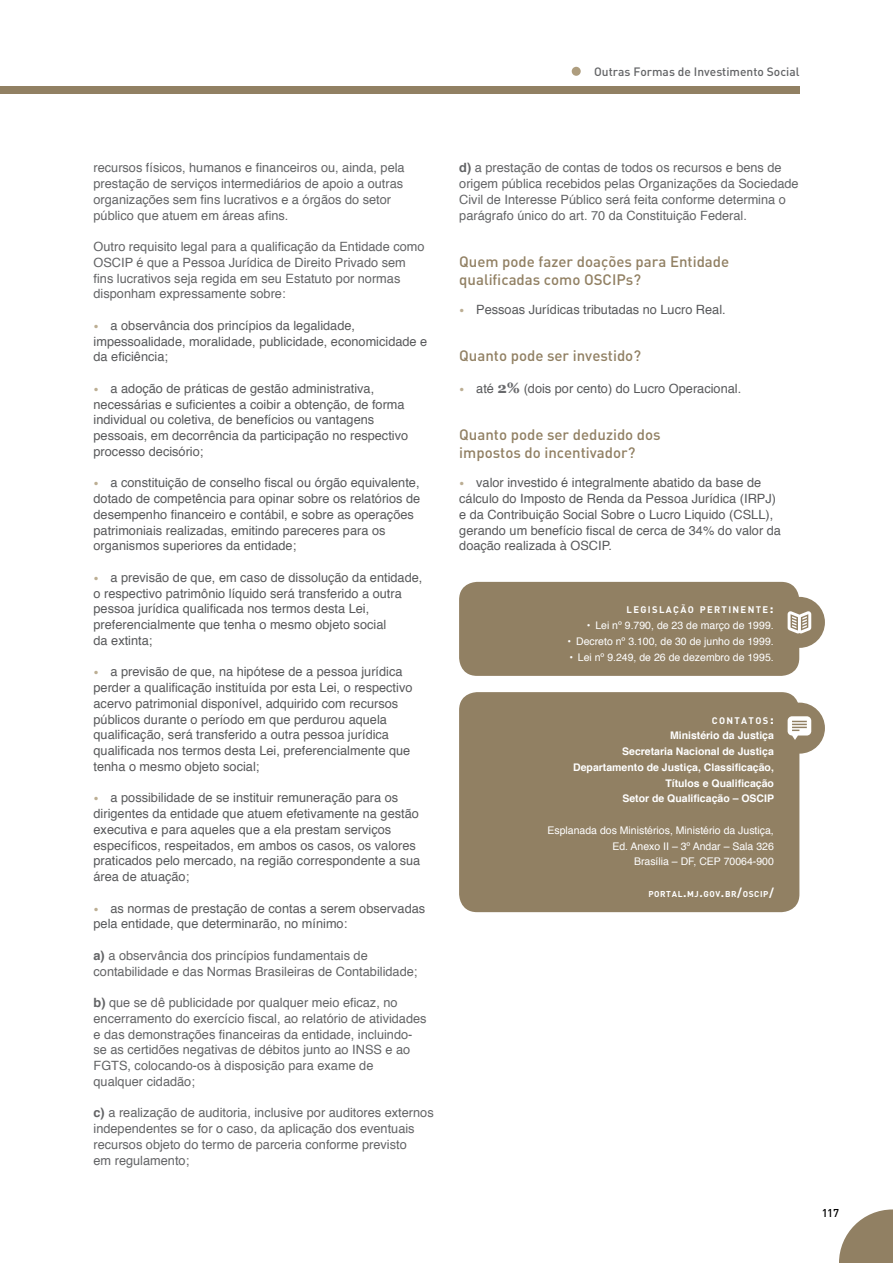
<style>
.page{position:relative;width:893px;height:1263px;background:#fff}
.page>*{position:absolute;margin:0;border:0;box-sizing:border-box;transform-origin:0 0}
.t1{font:500 15px/18px "DIN";color:#918063}
.t2{font:12.75px/15.8px "Helvetica";color:#58595b}
.t3{font:12.75px/15.8px "Helvetica";color:#636466}
.t4{font:500 12px "DIN";color:#636466}
.t5{font:500 11.25px "DIN";color:#000}
.t6{font:10.5px/15.8px "Helvetica";color:#fff;text-align:right}
.t7{font:700 10.5px/15.8px "Helvetica";color:#fff;text-align:right}
.t8{font:700 9.45px "DIN";letter-spacing:.145em;color:#fff}
.t9{font:700 8.4px "DIN";letter-spacing:.07em;color:#fff}
.s1{font-family:"DIN";font-weight:500;font-size:10.5px;color:#bcae93}
.s2{font-weight:700}
.s3{font-family:"Georgia";font-weight:700;font-size:15px;color:#696a6d}
.s4{font-size:13.5px}
.s5{font-size:12px}
</style>
<div class="page">
<div style="left:572px;top:67px;width:9px;height:9px;background:#ae9d7e;border-radius:50%"></div>
<div style="left:0;top:86px;width:799px;height:8px;background:#918063"></div>
<svg style="left:839px;top:1209px;width:54px;height:54px"></svg>
<div style="left:459px;top:582px;width:340px;height:94px;background:#918063;border-radius:18px"></div>
<div style="left:774px;top:597px;width:51px;height:51px;background:#918063;border-radius:50%"></div>
<svg style="left:788px;top:611px;width:23px;height:22px"></svg>
<div style="left:459px;top:692px;width:340px;height:220px;background:#918063;border-radius:18px"></div>
<div style="left:774px;top:703px;width:51px;height:51px;background:#918063;border-radius:50%"></div>
<svg style="left:788px;top:716px;width:23px;height:24px"></svg>
<p class="t4" style="left:594px;top:64px;width:207px">Outras Formas de Investimento Social</p>
<p class="t3" style="left:94px;top:160px;width:313px">recursos físicos, humanos e financeiros ou, ainda, pela prestação de serviços intermediários de apoio a outras organizações sem fins lucrativos e a órgãos do setor público que atuem em áreas afins.</p>
<p class="t3" style="left:94px;top:239px;width:332px">Outro requisito legal para a qualificação da Entidade como OSCIP é que a Pessoa Jurídica de Direito Privado sem fins lucrativos seja regida em seu Estatuto por normas disponham expressamente sobre:</p>
<p class="t2" style="left:94px;top:318px;width:335px"><span class="s1">•</span> a observância dos princípios da legalidade, impessoalidade, moralidade, publicidade, economicidade e da eficiência;</p>
<p class="t2" style="left:94px;top:381px;width:316px"><span class="s1">•</span> a adoção de práticas de gestão administrativa, necessárias e suficientes a coibir a obtenção, de forma individual ou coletiva, de benefícios ou vantagens pessoais, em decorrência da participação no respectivo processo decisório;</p>
<p class="t2" style="left:94px;top:475px;width:328px"><span class="s1">•</span> a constituição de conselho fiscal ou órgão equivalente, dotado de competência para opinar sobre os relatórios de desempenho financeiro e contábil, e sobre as operações patrimoniais realizadas, emitindo pareceres para os organismos superiores da entidade;</p>
<p class="t2" style="left:94px;top:570px;width:330px"><span class="s1">•</span> a previsão de que, em caso de dissolução da entidade, o respectivo patrimônio líquido será transferido a outra pessoa jurídica qualificada nos termos desta Lei, preferencialmente que tenha o mesmo objeto social<br>da extinta;</p>
<p class="t2" style="left:94px;top:664px;width:320px"><span class="s1">•</span> a previsão de que, na hipótese de a pessoa jurídica perder a qualificação instituída por esta Lei, o respectivo acervo patrimonial disponível, adquirido com recursos públicos durante o período em que perdurou aquela qualificação, será transferido a outra pessoa jurídica qualificada nos termos desta Lei, preferencialmente que tenha o mesmo objeto social;</p>
<p class="t2" style="left:94px;top:790px;width:328px"><span class="s1">•</span> a possibilidade de se instituir remuneração para os dirigentes da entidade que atuem efetivamente na gestão executiva e para aqueles que a ela prestam serviços específicos, respeitados, em ambos os casos, os valores praticados pelo mercado, na região correspondente a sua área de atuação;</p>
<p class="t2" style="left:94px;top:901px;width:333px"><span class="s1">•</span> as normas de prestação de contas a serem observadas pela entidade, que determinarão, no mínimo:</p>
<p class="t3" style="left:94px;top:948px;width:325px"><span class="s2">a)</span> a observância dos princípios fundamentais de contabilidade e das Normas Brasileiras de Contabilidade;</p>
<p class="t3" style="left:94px;top:995px;width:335px"><span class="s2">b)</span> que se dê publicidade por qualquer meio eficaz, no encerramento do exercício fiscal, ao relatório de atividades e das demonstrações financeiras da entidade, incluindo&shy;se as certidões negativas de débitos junto ao INSS e ao FGTS, colocando-os à disposição para exame de<br>qualquer cidadão;</p>
<p class="t3" style="left:94px;top:1105px;width:342px"><span class="s2">c)</span> a realização de auditoria, inclusive por auditores externos independentes se for o caso, da aplicação dos eventuais recursos objeto do termo de parceria conforme previsto<br>em regulamento;</p>
<p class="t3" style="left:459px;top:160px;width:341px"><span class="s2">d)</span> a prestação de contas de todos os recursos e bens de origem pública recebidos pelas Organizações da Sociedade Civil de Interesse Público será feita conforme determina o parágrafo único do art. 70 da Constituição Federal.</p>
<p class="t1" style="left:459px;top:252px;width:272px">Quem pode fazer doações para Entidade qualificadas como OSCIPs?</p>
<p class="t2" style="left:459px;top:302px;width:268px"><span class="s1">•</span> Pessoas Jurídicas tributadas no Lucro Real.</p>
<p class="t1" style="left:459px;top:346px;width:183px">Quanto pode ser investido?</p>
<p class="t2" style="left:459px;top:381px;width:283px"><span class="s1">•</span> até <span class="s3">2%</span> (dois por cento) do Lucro Operacional.</p>
<p class="t1" style="left:459px;top:425px;width:203px">Quanto pode ser deduzido dos impostos do incentivador?</p>
<p class="t2" style="left:459px;top:475px;width:323px"><span class="s1">•</span> valor investido é integralmente abatido da base de cálculo do Imposto de Renda da Pessoa Jurídica (IRPJ) e da Contribuição Social Sobre o Lucro Liquido (CSLL), gerando um benefício fiscal de cerca de 34% do valor da doação realizada à OSCIP.</p>
<p class="t8" style="left:626px;top:604px;width:149px">LEGISLAÇÃO PERTINENTE<span class="s4">:</span></p>
<p class="t6" style="left:587px;top:618px;width:188px">• Lei nº 9.790, de 23 de março de 1999.</p>
<p class="t6" style="left:568px;top:634px;width:208px">• Decreto nº 3.100, de 30 de junho de 1999.</p>
<p class="t6" style="left:569px;top:649px;width:206px">• Lei nº 9.249, de 26 de dezembro de 1995.</p>
<p class="t8" style="left:712px;top:714px;width:64px">CONTATOS<span class="s4">:</span></p>
<p class="t7" style="left:573px;top:728px;width:202px">Ministério da Justiça<br>Secretaria Nacional de Justiça<br>Departamento de Justiça, Classificação,<br>Títulos e Qualificação<br>Setor de Qualificação – OSCIP</p>
<p class="t6" style="left:547px;top:823px;width:228px">Esplanada dos Ministérios, Ministério da Justiça,<br>Ed. Anexo II – 3º Andar – Sala 326<br>Brasília – DF, CEP 70064-900</p>
<p class="t9" style="left:648px;top:888px;width:127px">PORTAL<span class="s5">.</span>MJ<span class="s5">.</span>GOV<span class="s5">.</span>BR<span class="s5">/</span>OSCIP<span class="s5">/</span></p>
<p class="t5" style="left:822px;top:1206px;width:19px">117</p>
</div>
